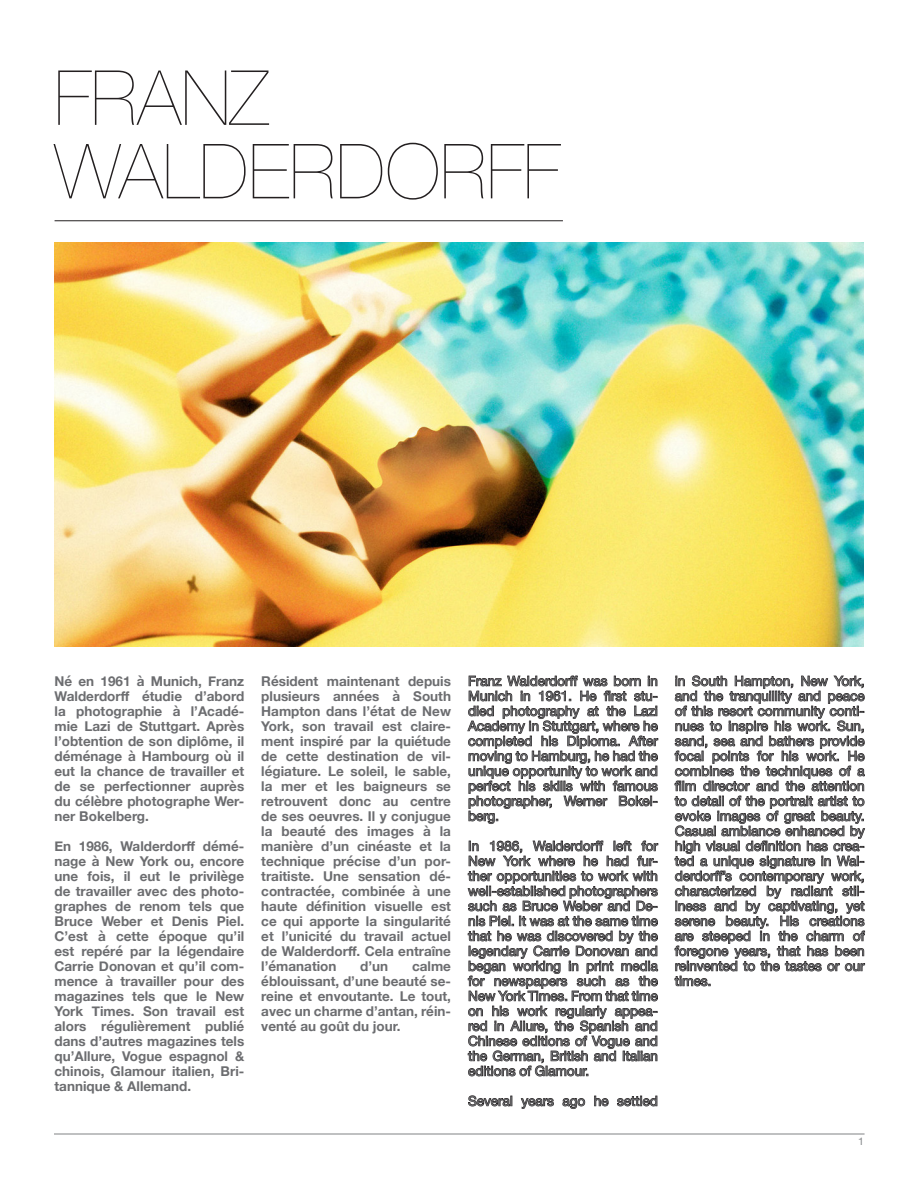
<style>
.page{position:relative;width:918px;height:1188px;background:#fff}
.page>*{position:absolute;margin:0;border:0;box-sizing:border-box;transform-origin:0 0}
.t1{font:200 76.2px/73.5px "Helvetica Neue";color:#231f20}
.t2{font:700 13.5px/15px "Helvetica Neue";color:#6c6d70;text-align:justify}
.t3{font:13.5px/15px "Helvetica Neue";color:#6c6d70;text-align:justify}
.t4{font:10.5px "Helvetica Neue";color:#808285}
</style>
<div class="page">
<hr style="left:54px;top:1134px;width:811px;height:1px;background:#808285">
<svg style="left:467px;top:675px;width:192px;height:149px"></svg>
<svg style="left:467px;top:840px;width:192px;height:237px"></svg>
<svg style="left:468px;top:1095px;width:44px;height:12px"></svg>
<svg style="left:521px;top:1098px;width:33px;height:11px"></svg>
<svg style="left:562px;top:1098px;width:23px;height:11px"></svg>
<svg style="left:594px;top:1095px;width:15px;height:12px"></svg>
<svg style="left:617px;top:1095px;width:41px;height:12px"></svg>
<svg style="left:674px;top:675px;width:191px;height:312px"></svg>
<hr style="left:55px;top:220px;width:508px;height:1px;background:#231f20">
<img style="left:54px;top:243px;width:810px;height:403px">
<p class="t1" style="left:54px;top:58px;width:507px">FRANZ<br>WALDERDORFF</p>
<p class="t2" style="left:55px;top:674px;width:191px">Né en 1961 à Munich, Franz Walderdorff étudie d’abord la photographie à l’Acadé&shy;mie Lazi de Stuttgart. Après l’obtention de son diplôme, il déménage à Hambourg où il eut la chance de travailler et de se perfectionner auprès du célèbre photographe Wer&shy;ner Bokelberg.</p>
<p class="t2" style="left:55px;top:839px;width:191px">En 1986, Walderdorff démé&shy;nage à New York ou, encore une fois, il eut le privilège de travailler avec des photo&shy;graphes de renom tels que Bruce Weber et Denis Piel.<br>C’est à cette époque qu’il est repéré par la légendaire Carrie Donovan et qu’il com&shy;mence à travailler pour des magazines tels que le New York Times. Son travail est alors régulièrement publié dans d’autres magazines tels qu’Allure, Vogue espagnol &amp; chinois, Glamour italien, Bri&shy;tannique &amp; Allemand.</p>
<p class="t2" style="left:261px;top:674px;width:191px">Résident maintenant depuis plusieurs années à South Hampton dans l’état de New York, son travail est claire&shy;ment inspiré par la quiétude de cette destination de vil&shy;légiature. Le soleil, le sable, la mer et les baigneurs se retrouvent donc au centre de ses oeuvres. Il y conjugue la beauté des images à la manière d’un cinéaste et la technique précise d’un por&shy;traitiste. Une sensation dé&shy;contractée, combinée à une haute définition visuelle est ce qui apporte la singularité et l’unicité du travail actuel de Walderdorff. Cela entraîne l’émanation</p>
<p class="t2" style="left:261px;top:959px;width:191px;text-indent:151px">calme éblouissant, d’une beauté se&shy;reine et envoutante. Le tout, avec un charme d’antan, réin&shy;venté au goût du jour.</p>
<p class="t2" style="left:360px;top:959px;width:30px">d’un</p>
<p class="t3" style="left:468px;top:674px;width:191px">Franz Walderdorff was born in Munich in 1961. He first stu&shy;died photography at the Lazi Academy in Stuttgart, where he completed his Diploma. After moving to Hamburg, he had the unique opportunity to work and perfect his skills with famous photographer, Werner Bokel&shy;berg.</p>
<p class="t3" style="left:468px;top:839px;width:191px">In 1986, Walderdorff left for New York where he had fur&shy;ther opportunities to work with well-established photographers such as Bruce Weber and De&shy;nis Piel. It was at the same time that he was discovered by the legendary Carrie Donovan and began working in print media for newspapers such as the New York Times. From that time on his work regularly appea&shy;red in Allure, the Spanish and Chinese editions of Vogue and the German, British and Italian editions of Glamour.</p>
<p class="t3" style="left:468px;top:1094px;width:191px">Several years ago he settled</p>
<p class="t3" style="left:675px;top:674px;width:191px">in South Hampton, New York, and the tranquillity and peace of this resort community conti&shy;nues to inspire his work. Sun, sand, sea and bathers provide focal points for his work. He combines the techniques of a film director and the attention to detail of the portrait artist to evoke images of great beauty.<br>Casual ambiance enhanced by high visual definition has crea&shy;ted a unique signature in Wal&shy;derdorff’s contemporary work, characterized by radiant stil&shy;lness and by captivating, yet serene beauty. His creations are steeped in the charm of foregone years, that has been reinvented to the tastes or our times.</p>
<p class="t4" style="left:858px;top:1134px;width:7px">1</p>
</div>
